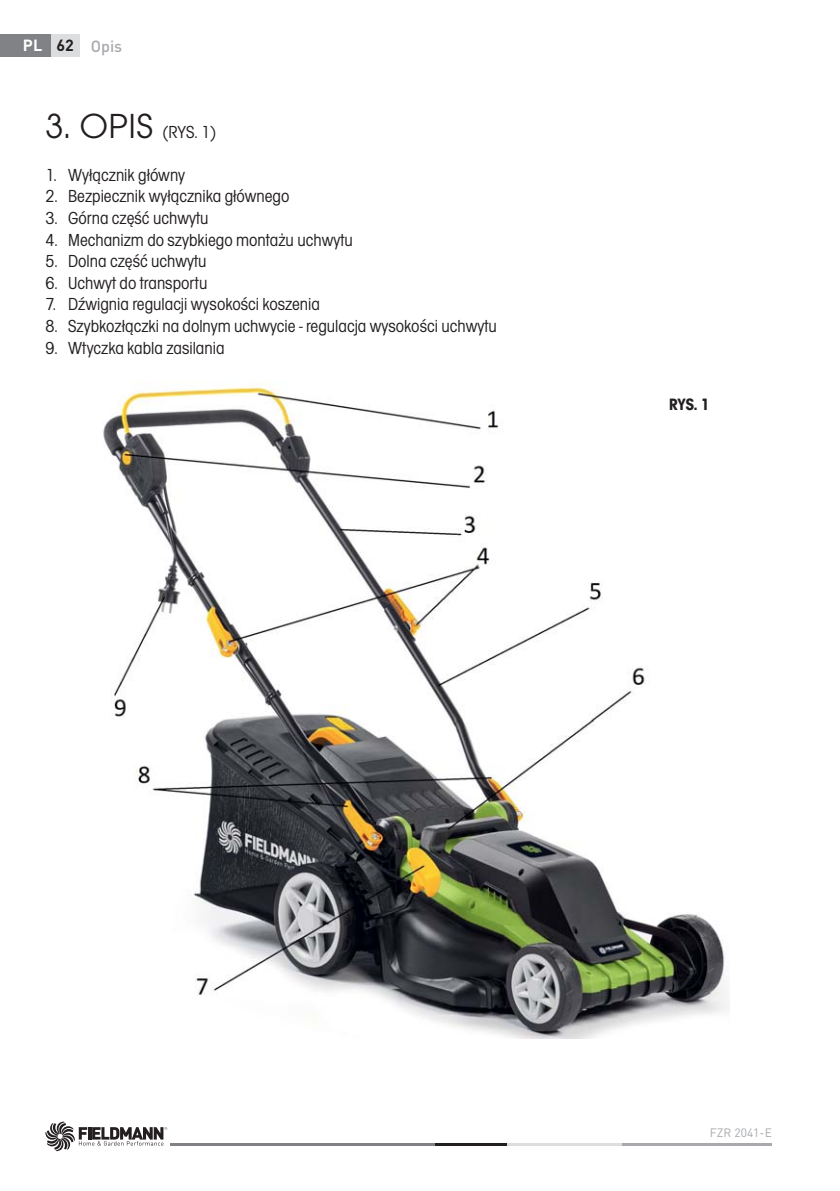
<style>
.page{position:relative;width:840px;height:1191px;background:#fff}
.page>*{position:absolute;margin:0;border:0;box-sizing:border-box;transform-origin:0 0}
.t1{font:18px "Avant Gar Got Itc TOT Boo Con";color:#231f20}
.t2{font:17px "Avant Gar Got Itc TOT Bol Con";color:#231f20}
.t3{font:500 16px "DIN Pro";color:#a7a9ac}
.t4{font:12px "DIN Pro";color:#a7a9ac}
.s1{font-weight:700;color:#fff}
.s2{font-weight:700;color:#231f20}
.s3{font-family:"Avant Gar Got Itc TOT Boo";font-size:36px}
</style>
<div class="page">
<hr style="left:621px;top:1142px;width:150px;height:3px;background:#a7a9ac">
<hr style="left:506px;top:1142px;width:115px;height:3px;background:#dcddde">
<hr style="left:170px;top:1142px;width:264px;height:3px;background:#808285">
<hr style="left:434px;top:1142px;width:72px;height:3px;background:#231f20">
<svg style="left:45px;top:1121px;width:122px;height:30px"></svg>
<div style="left:0;top:34px;width:51px;height:23px;background:#808285"></div>
<div style="left:51px;top:34px;width:28px;height:23px;background:#dcddde"></div>
<img style="left:103px;top:383px;width:626px;height:655px">
<div style="left:551px;top:399px;width:158px;height:51px;background:#fff"></div>
<p class="t3" style="left:23px;top:41px;width:101px"><span class="s1">PL</span> <span class="s2">62</span> Opis</p>
<p class="t1" style="left:45px;top:124px;width:172px"><span class="s3">3. OPIS</span> (RYS. 1)</p>
<p class="t1" style="left:45px;top:168px;width:141px">1. Wyłącznik główny</p>
<p class="t1" style="left:45px;top:189px;width:245px">2. Bezpiecznik wyłącznika głównego</p>
<p class="t1" style="left:45px;top:211px;width:164px">3. Górna część uchwytu</p>
<p class="t1" style="left:45px;top:232px;width:309px">4. Mechanizm do szybkiego montażu uchwytu</p>
<p class="t1" style="left:45px;top:254px;width:163px">5. Dolna część uchwytu</p>
<p class="t1" style="left:45px;top:276px;width:163px">6. Uchwyt do transportu</p>
<p class="t1" style="left:45px;top:297px;width:276px">7. Dźwignia regulacji wysokości koszenia</p>
<p class="t1" style="left:45px;top:319px;width:452px">8. Szybkozłączki na dolnym uchwycie - regulacja wysokości uchwytu</p>
<p class="t1" style="left:45px;top:340px;width:180px">9. Wtyczka kabla zasilania</p>
<p class="t2" style="left:668px;top:398px;width:42px">RYS. 1</p>
<p class="t4" style="left:709px;top:1128px;width:63px">FZR 2041-E</p>
</div>
